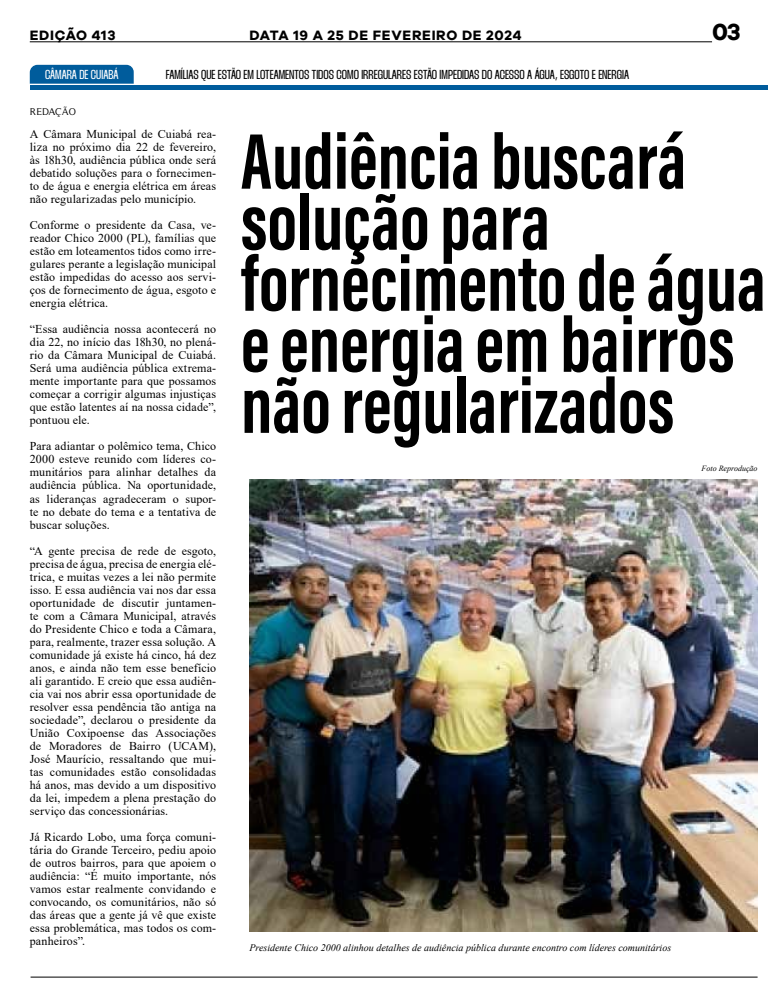
<style>
.page{position:relative;width:780px;height:993px;background:#fff}
.page>*{position:absolute;margin:0;border:0;box-sizing:border-box;transform-origin:0 0}
.t1{font:81px/61px "Acumin Variable Concept";color:#000}
.t2{font:700 24px "Galyon";color:#000}
.t3{font:700 14px "Galyon";letter-spacing:.05em;color:#000}
.t4{font:900 13px "Thunder";color:#000}
.t5{font:900 13px "Thunder";color:#fff}
.t6{font:12px/13px "Times New Roman";letter-spacing:.01em;color:#000;text-align:justify}
.t7{font:italic 10px "Times New Roman";color:#000}
.t8{font:10px "Timeless";color:#000}
.t9{font:italic 8px "Times New Roman";color:#000}
</style>
<div class="page">
<img style="left:249px;top:479px;width:508px;height:452px">
<hr style="left:30px;top:41px;width:682px;height:1px;background:#000">
<svg style="left:30px;top:65px;width:104px;height:19px;background:#07609e"></svg>
<div style="left:30px;top:85px;width:737px;height:5px;background:#005c9c"></div>
<hr style="left:31px;top:976px;width:726px;height:1px;background:#000">
<p class="t3" style="left:30px;top:26px;width:87px">EDIÇÃO 413</p>
<p class="t3" style="left:249px;top:26px;width:274px">DATA 19 A 25 DE FEVEREIRO DE 2024</p>
<h2 class="t2" style="left:712px;top:17px;width:30px">03</h2>
<p class="t5" style="left:45px;top:67px;width:75px">CÂMARA DE CUIABÁ</p>
<p class="t8" style="left:30px;top:106px;width:48px">REDAÇÃO</p>
<p class="t4" style="left:166px;top:67px;width:465px">FAMÍLIAS QUE ESTÃO EM LOTEAMENTOS TIDOS COMO IRREGULARES ESTÃO IMPEDIDAS DO ACESSO A ÁGUA, ESGOTO E ENERGIA</p>
<p class="t6" style="left:30px;top:127px;width:188px">A Câmara Municipal de Cuiabá rea&shy;liza no próximo dia 22 de fevereiro, às 18h30, audiência pública onde será debatido soluções para o fornecimen&shy;to de água e energia elétrica em áreas não regularizadas pelo município.</p>
<p class="t6" style="left:30px;top:218px;width:188px">Conforme o presidente da Casa, ve&shy;reador Chico 2000 (PL), famílias que estão em loteamentos tidos como irre&shy;gulares perante a legislação municipal estão impedidas do acesso aos servi&shy;ços de fornecimento de água, esgoto e energia elétrica.</p>
<p class="t6" style="left:30px;top:322px;width:188px">“Essa audiência nossa acontecerá no dia 22, no início das 18h30, no plená&shy;rio da Câmara Municipal de Cuiabá.<br>Será uma audiência pública extrema&shy;mente importante para que possamos começar a corrigir algumas injustiças que estão latentes aí na nossa cidade”, pontuou ele.</p>
<p class="t6" style="left:30px;top:439px;width:188px">Para adiantar o polêmico tema, Chico 2000 esteve reunido com líderes co&shy;munitários para alinhar detalhes da audiência pública. Na oportunidade, as lideranças agradeceram o supor&shy;te no debate do tema e a tentativa de buscar soluções.</p>
<p class="t6" style="left:30px;top:543px;width:188px">“A gente precisa de rede de esgoto, precisa de água, precisa de energia elé&shy;trica, e muitas vezes a lei não permite isso. E essa audiência vai nos dar essa oportunidade de discutir juntamen&shy;te com a Câmara Municipal, através do Presidente Chico e toda a Câmara, para, realmente, trazer essa solução. A comunidade já existe há cinco, há dez anos, e ainda não tem esse benefício ali garantido. E creio que essa audiên&shy;cia vai nos abrir essa oportunidade de resolver essa pendência tão antiga na sociedade”, declarou o presidente da União Coxipoense das Associações de Moradores de Bairro (UCAM), José Maurício, ressaltando que mui&shy;tas comunidades estão consolidadas há anos, mas devido a um dispositivo da lei, impedem a plena prestação do serviço das concessionárias.</p>
<p class="t6" style="left:30px;top:829px;width:188px">Já Ricardo Lobo, uma força comuni&shy;tária do Grande Terceiro, pediu apoio de outros bairros, para que apoiem o audiência: “É muito importante, nós vamos estar realmente convidando e convocando, os comunitários, não só das áreas que a gente já vê que existe essa problemática, mas todos os com&shy;panheiros”.</p>
<h1 class="t1" style="left:241px;top:127px;width:526px">Audiência buscará solução para fornecimento de água e energia em bairros não regularizados</h1>
<p class="t9" style="left:701px;top:463px;width:57px">Foto Reprodução</p>
<p class="t7" style="left:249px;top:940px;width:423px">Presidente Chico 2000 alinhou detalhes de audiência pública durante encontro com líderes comunitários</p>
</div>
